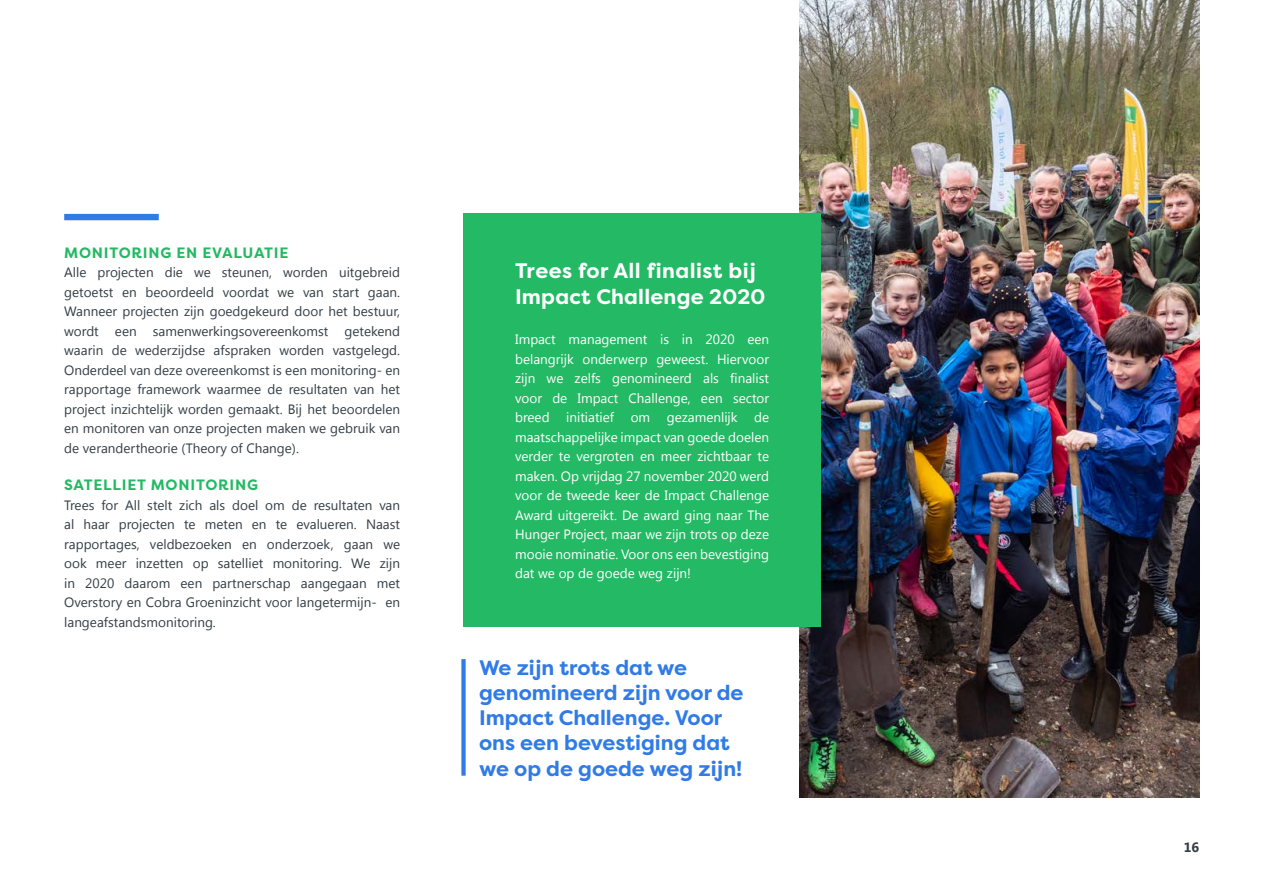
<style>
.page{position:relative;width:1263px;height:893px;background:#fff}
.page>*{position:absolute;margin:0;border:0;box-sizing:border-box;transform-origin:0 0}
.t1{font:700 21px/25.2px "Filson Pro";color:#307be6}
.t2{font:700 21px/25.2px "Filson Pro";letter-spacing:.01em;color:#fff}
.t3{font:700 15px "Filson Pro";letter-spacing:.05em;color:#24b964}
.t4{font:13.5px/19.5px "Segoe UI";color:#333e45;text-align:justify}
.t5{font:13.5px/19.5px "Segoe UI";color:#fff;text-align:justify}
.t6{font:700 13.5px "Segoe UI";color:#333e45}
</style>
<div class="page">
<img style="left:799px;top:0;width:400px;height:797px">
<div style="left:64px;top:214px;width:95px;height:6px;background:#307be6"></div>
<div style="left:463px;top:214px;width:358px;height:413px;background:#24b964"></div>
<div style="left:461px;top:659px;width:5px;height:117px;background:#307be6"></div>
<p class="t3" style="left:64px;top:243px;width:226px">MONITORING EN EVALUATIE</p>
<p class="t4" style="left:64px;top:262px;width:337px">Alle projecten die we steunen, worden uitgebreid getoetst en beoordeeld voordat we van start gaan.<br>Wanneer projecten zijn goedgekeurd door het bestuur, wordt een samenwerkingsovereenkomst getekend waarin de wederzijdse afspraken worden vastgelegd.<br>Onderdeel van deze overeenkomst is een monitoring- en rapportage framework waarmee de resultaten van het project inzichtelijk worden gemaakt. Bij het beoordelen en monitoren van onze projecten maken we gebruik van de verandertheorie (Theory of Change).</p>
<p class="t3" style="left:64px;top:476px;width:195px">SATELLIET MONITORING</p>
<p class="t4" style="left:64px;top:495px;width:337px">Trees for All stelt zich als doel om de resultaten van al haar projecten te meten en te evalueren. Naast rapportages, veldbezoeken en onderzoek, gaan we ook meer inzetten op satelliet monitoring. We zijn in 2020 daarom een partnerschap aangegaan met Overstory en Cobra Groeninzicht voor langetermijn- en langeafstandsmonitoring.</p>
<h1 class="t2" style="left:515px;top:259px;width:252px">Trees for All finalist bij<br>Impact Challenge 2020</h1>
<p class="t5" style="left:515px;top:329px;width:255px">Impact management is in 2020 een belangrijk onderwerp geweest. Hiervoor zijn we zelfs genomineerd als finalist voor de Impact Challenge, een sector breed initiatief om gezamenlijk de maatschappelijke impact van goede doelen verder te vergroten en meer zichtbaar te maken. Op vrijdag 27 november 2020 werd voor de tweede keer de Impact Challenge Award uitgereikt. De award ging naar The Hunger Project, maar we zijn trots op deze mooie nominatie. Voor ons een bevestiging dat we op de goede weg zijn!</p>
<h1 class="t1" style="left:479px;top:655px;width:266px">We zijn trots dat we genomineerd zijn voor de<br>Impact Challenge. Voor ons een bevestiging dat we op de goede weg zijn!</h1>
<p class="t6" style="left:1184px;top:840px;width:17px">16</p>
</div>
